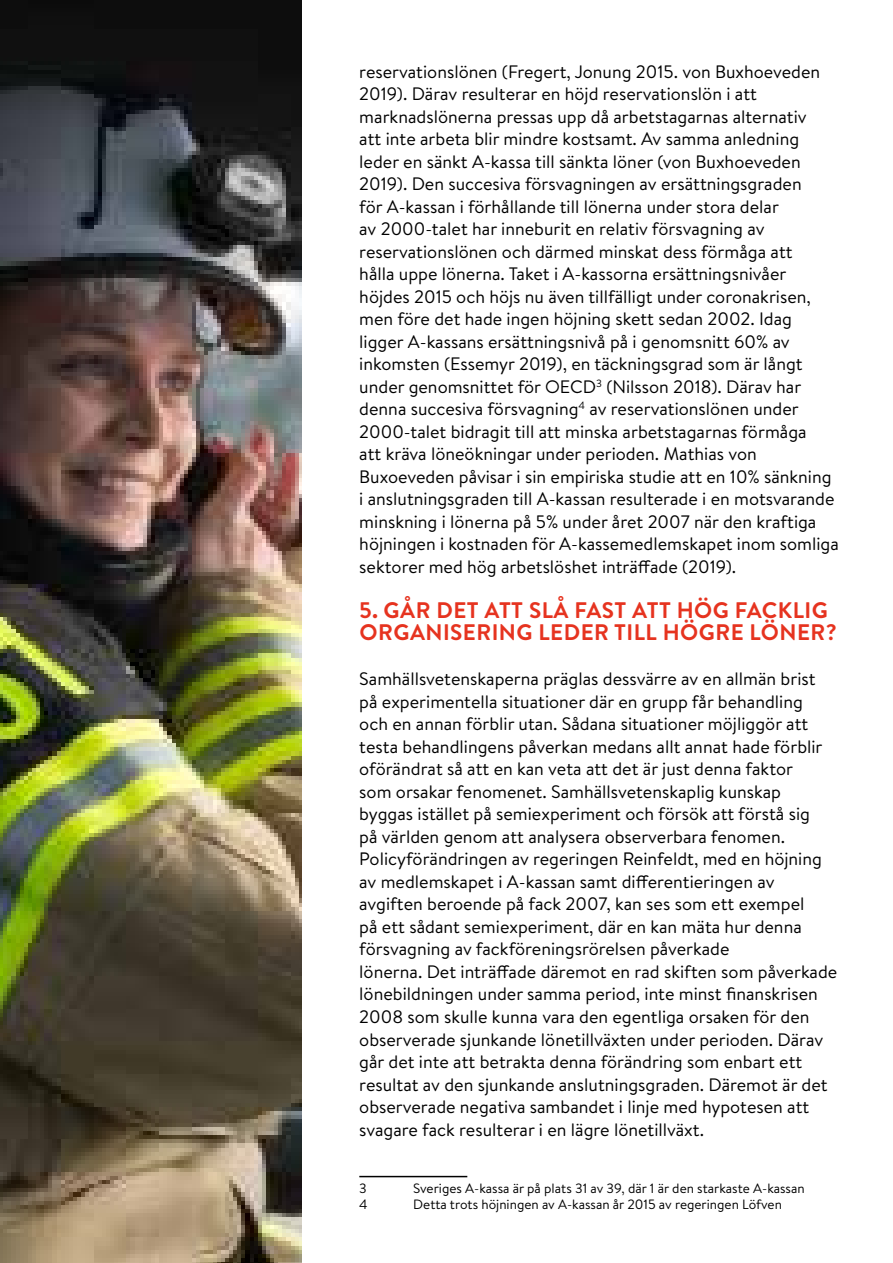
<style>
.page{position:relative;width:893px;height:1263px;background:#fff}
.page>*{position:absolute;margin:0;border:0;box-sizing:border-box;transform-origin:0 0}
.t1{font:700 22.5px/22.5px "Brandon Text";letter-spacing:.02em;color:#e6331f}
.t2{font:18px/22.5px "Brandon Text";color:#000}
.t3{font:13.5px "Brandon Text";color:#000}
</style>
<div class="page">
<hr style="left:359px;top:1176px;width:108px;height:1px;background:#000">
<img style="left:0;top:0;width:302px;height:1263px">
<p class="t2" style="left:359px;top:60px;width:481px">reservationslönen (Fregert, Jonung 2015. von Buxhoeveden 2019). Därav resulterar en höjd reservationslön i att marknadslönerna pressas upp då arbetstagarnas alternativ<br>att inte arbeta blir mindre kostsamt. Av samma anledning leder en sänkt A-kassa till sänkta löner (von Buxhoeveden 2019). Den succesiva försvagningen av ersättningsgraden<br>för A-kassan i förhållande till lönerna under stora delar<br>av 2000-talet har inneburit en relativ försvagning av reservationslönen och därmed minskat dess förmåga att<br>hålla uppe lönerna. Taket i A-kassorna ersättningsnivåer höjdes 2015 och höjs nu även tillfälligt under coronakrisen, men före det hade ingen höjning skett sedan 2002. Idag ligger A-kassans ersättningsnivå på i genomsnitt 60% av inkomsten (Essemyr 2019), en täckningsgrad som är långt under genomsnittet för OECD<sup>3</sup> (Nilsson 2018). Därav har denna succesiva försvagning<sup>4</sup> av reservationslönen under 2000-talet bidragit till att minska arbetstagarnas förmåga<br>att kräva löneökningar under perioden. Mathias von Buxoeveden påvisar i sin empiriska studie att en 10% sänkning i anslutningsgraden till A-kassan resulterade i en motsvarande minskning i lönerna på 5% under året 2007 när den kraftiga höjningen i kostnaden för A-kassemedlemskapet inom somliga sektorer med hög arbetslöshet inträffade (2019).</p>
<p class="t1" style="left:359px;top:598px;width:479px">5. GÅR DET ATT SLÅ FAST ATT HÖG FACKLIG<br>ORGANISERING LEDER TILL HÖGRE LÖNER?</p>
<p class="t2" style="left:359px;top:667px;width:480px">Samhällsvetenskaperna präglas dessvärre av en allmän brist på experimentella situationer där en grupp får behandling<br>och en annan förblir utan. Sådana situationer möjliggör att testa behandlingens påverkan medans allt annat hade förblir oförändrat så att en kan veta att det är just denna faktor<br>som orsakar fenomenet. Samhällsvetenskaplig kunskap byggas istället på semiexperiment och försök att förstå sig<br>på världen genom att analysera observerbara fenomen.<br>Policyförändringen av regeringen Reinfeldt, med en höjning av medlemskapet i A-kassan samt differentieringen av avgiften beroende på fack 2007, kan ses som ett exempel<br>på ett sådant semiexperiment, där en kan mäta hur denna försvagning av fackföreningsrörelsen påverkade<br>lönerna. Det inträffade däremot en rad skiften som påverkade lönebildningen under samma period, inte minst finanskrisen 2008 som skulle kunna vara den egentliga orsaken för den observerade sjunkande lönetillväxten under perioden. Därav går det inte att betrakta denna förändring som enbart ett resultat av den sjunkande anslutningsgraden. Däremot är det observerade negativa sambandet i linje med hypotesen att svagare fack resulterar i en lägre lönetillväxt.</p>
<p class="t3" style="left:359px;top:1179px;width:9px">3</p>
<p class="t3" style="left:413px;top:1179px;width:393px">Sveriges A-kassa är på plats 31 av 39, där 1 är den starkaste A-kassan</p>
<p class="t3" style="left:359px;top:1195px;width:10px">4</p>
<p class="t3" style="left:413px;top:1195px;width:370px">Detta trots höjningen av A-kassan år 2015 av regeringen Löfven</p>
</div>
